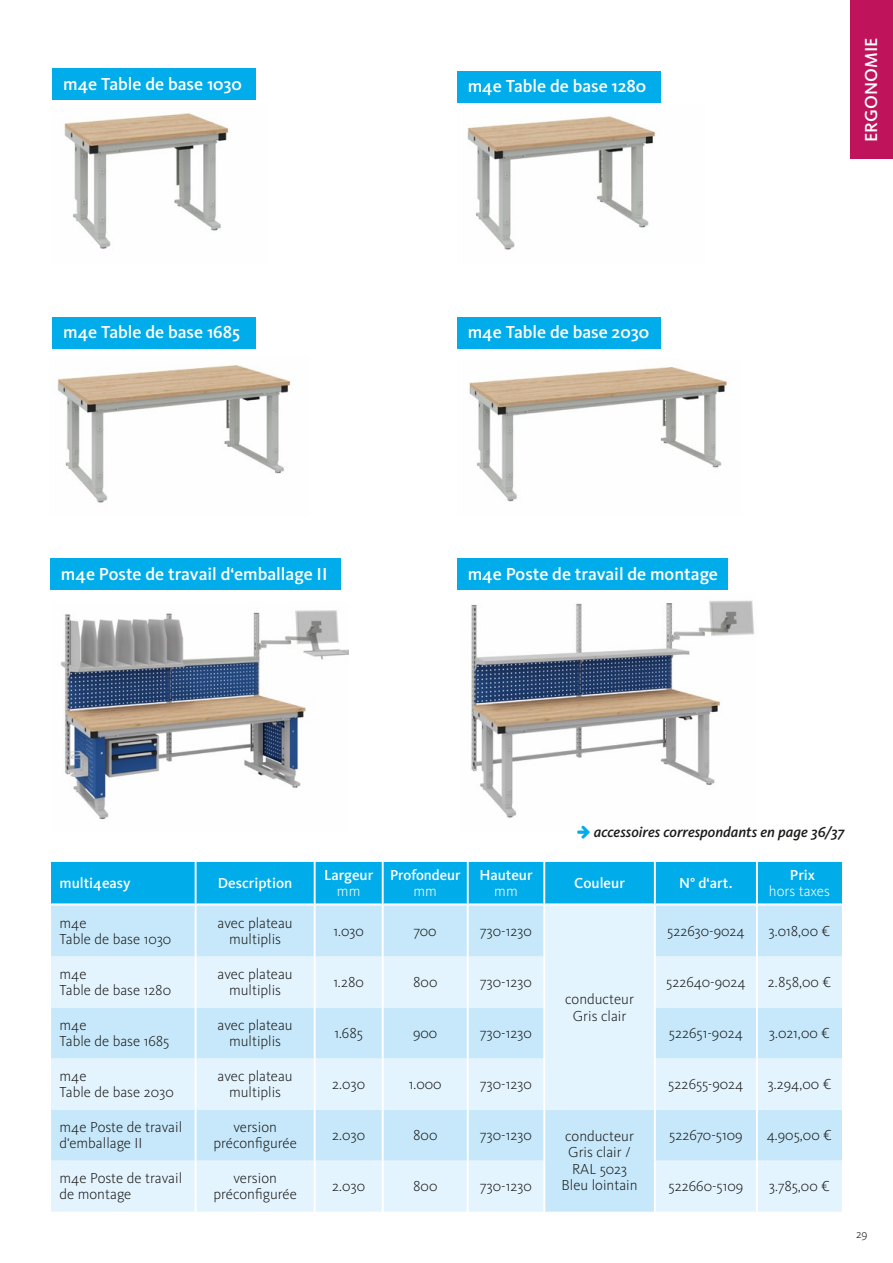
<style>
.page{position:relative;width:893px;height:1263px;background:#fff}
.page>*{position:absolute;margin:0;border:0;box-sizing:border-box;transform-origin:0 0}
.t1{font:500 18px "Kievit OT";color:#fff}
.t2{font:300 15px/16.5px "Kievit OT";color:#1a1a18;text-align:center}
.t3{font:500 15px/16.5px "Kievit OT";color:#fff;text-align:center}
.t4{font:italic 500 15px "Kievit OT";color:#1a1a18}
.t5{font:300 15px/16.5px "Kievit OT";color:#fff;text-align:center}
.t6{font:300 12px "Kievit OT";color:#1a1a18}
.s1{font-weight:300}
.s2{font-weight:500}
</style>
<div class="page">
<div style="left:51px;top:862px;width:791px;height:41px;background:#00ace9"></div>
<svg style="left:51px;top:905px;width:791px;height:307px;background:#d6eefc"></svg>
<hr style="left:195px;top:862px;width:2px;height:42px;background:#fff">
<hr style="left:314px;top:862px;width:2px;height:42px;background:#fff">
<hr style="left:382px;top:862px;width:2px;height:42px;background:#fff">
<hr style="left:467px;top:862px;width:2px;height:42px;background:#fff">
<hr style="left:543px;top:862px;width:2px;height:42px;background:#fff">
<hr style="left:654px;top:862px;width:2px;height:42px;background:#fff">
<hr style="left:756px;top:862px;width:2px;height:42px;background:#fff">
<hr style="left:195px;top:904px;width:2px;height:52px;background:#fff">
<hr style="left:314px;top:904px;width:2px;height:52px;background:#fff">
<hr style="left:382px;top:904px;width:2px;height:52px;background:#fff">
<hr style="left:467px;top:904px;width:2px;height:52px;background:#fff">
<hr style="left:543px;top:904px;width:2px;height:52px;background:#fff">
<hr style="left:654px;top:904px;width:2px;height:52px;background:#fff">
<hr style="left:756px;top:904px;width:2px;height:52px;background:#fff">
<hr style="left:195px;top:956px;width:2px;height:51px;background:#fff">
<hr style="left:314px;top:956px;width:2px;height:51px;background:#fff">
<hr style="left:382px;top:956px;width:2px;height:51px;background:#fff">
<hr style="left:467px;top:956px;width:2px;height:51px;background:#fff">
<hr style="left:543px;top:956px;width:2px;height:51px;background:#fff">
<hr style="left:654px;top:956px;width:2px;height:51px;background:#fff">
<hr style="left:756px;top:956px;width:2px;height:51px;background:#fff">
<hr style="left:195px;top:1007px;width:2px;height:51px;background:#fff">
<hr style="left:314px;top:1007px;width:2px;height:51px;background:#fff">
<hr style="left:382px;top:1007px;width:2px;height:51px;background:#fff">
<hr style="left:467px;top:1007px;width:2px;height:51px;background:#fff">
<hr style="left:543px;top:1007px;width:2px;height:51px;background:#fff">
<hr style="left:654px;top:1007px;width:2px;height:51px;background:#fff">
<hr style="left:756px;top:1007px;width:2px;height:51px;background:#fff">
<hr style="left:195px;top:1058px;width:2px;height:52px;background:#fff">
<hr style="left:314px;top:1058px;width:2px;height:52px;background:#fff">
<hr style="left:382px;top:1058px;width:2px;height:52px;background:#fff">
<hr style="left:467px;top:1058px;width:2px;height:52px;background:#fff">
<hr style="left:543px;top:1058px;width:2px;height:52px;background:#fff">
<hr style="left:654px;top:1058px;width:2px;height:52px;background:#fff">
<hr style="left:756px;top:1058px;width:2px;height:52px;background:#fff">
<hr style="left:195px;top:1110px;width:2px;height:51px;background:#fff">
<hr style="left:314px;top:1110px;width:2px;height:51px;background:#fff">
<hr style="left:382px;top:1110px;width:2px;height:51px;background:#fff">
<hr style="left:467px;top:1110px;width:2px;height:51px;background:#fff">
<hr style="left:543px;top:1110px;width:2px;height:51px;background:#fff">
<hr style="left:654px;top:1110px;width:2px;height:51px;background:#fff">
<hr style="left:756px;top:1110px;width:2px;height:51px;background:#fff">
<hr style="left:195px;top:1161px;width:2px;height:51px;background:#fff">
<hr style="left:314px;top:1161px;width:2px;height:51px;background:#fff">
<hr style="left:382px;top:1161px;width:2px;height:51px;background:#fff">
<hr style="left:467px;top:1161px;width:2px;height:51px;background:#fff">
<hr style="left:543px;top:1161px;width:2px;height:51px;background:#fff">
<hr style="left:654px;top:1161px;width:2px;height:51px;background:#fff">
<hr style="left:756px;top:1161px;width:2px;height:51px;background:#fff">
<img style="left:64px;top:113px;width:165px;height:136px">
<img style="left:57px;top:365px;width:234px;height:138px">
<img style="left:60px;top:610px;width:289px;height:210px">
<img style="left:471px;top:600px;width:283px;height:218px">
<img style="left:467px;top:116px;width:189px;height:134px">
<img style="left:469px;top:367px;width:258px;height:135px">
<div style="left:53px;top:317px;width:203px;height:32px;background:#00ace9"></div>
<div style="left:50px;top:558px;width:291px;height:32px;background:#00ace9"></div>
<div style="left:457px;top:558px;width:271px;height:32px;background:#00ace9"></div>
<div style="left:457px;top:317px;width:204px;height:32px;background:#00ace9"></div>
<div style="left:53px;top:68px;width:203px;height:32px;background:#00ace9"></div>
<div style="left:457px;top:71px;width:204px;height:31px;background:#00ace9"></div>
<div style="left:850px;top:0;width:43px;height:158px;background:#bf145c"></div>
<p class="t1" style="left:63px;top:73px;width:180px">m4e Table de base 1030</p>
<p class="t1" style="left:468px;top:76px;width:180px">m4e Table de base 1280</p>
<p class="t1" style="left:63px;top:322px;width:178px">m4e Table de base 1685</p>
<p class="t1" style="left:468px;top:322px;width:183px">m4e Table de base 2030</p>
<p class="t1" style="left:61px;top:563px;width:268px">m4e Poste de travail d‘emballage II</p>
<p class="t1" style="left:468px;top:563px;width:252px">m4e Poste de travail de montage</p>
<p class="t1" style="left:861px;top:142px;width:107px;rotate:-90deg">ERGONOMIE</p>
<p class="t4" style="left:594px;top:823px;width:252px">accessoires correspondants en page 36/37</p>
<p class="t3" style="left:60px;top:875px;width:72px">multi4easy</p>
<p class="t3" style="left:218px;top:875px;width:76px">Description</p>
<p class="t3" style="left:324px;top:867px;width:51px">Largeur <span class="s1">mm</span></p>
<p class="t3" style="left:390px;top:867px;width:72px">Profondeur <span class="s1">mm</span></p>
<p class="t3" style="left:479px;top:867px;width:55px">Hauteur <span class="s1">mm</span></p>
<p class="t3" style="left:574px;top:875px;width:52px">Couleur</p>
<p class="t3" style="left:679px;top:875px;width:55px">N° d‘art.</p>
<p class="t5" style="left:769px;top:867px;width:63px"><span class="s2">Prix<br></span>hors taxes</p>
<p class="t2" style="left:60px;top:915px;width:113px;text-align:left">m4e<br>Table de base 1030</p>
<p class="t2" style="left:218px;top:915px;width:77px">avec plateau multiplis</p>
<p class="t2" style="left:333px;top:923px;width:32px">1.030</p>
<p class="t2" style="left:414px;top:923px;width:24px">700</p>
<p class="t2" style="left:480px;top:923px;width:53px">730-1230</p>
<p class="t2" style="left:667px;top:923px;width:79px">522630-9024</p>
<p class="t2" style="left:768px;top:923px;width:63px">3.018,00 €</p>
<p class="t2" style="left:60px;top:966px;width:113px;text-align:left">m4e<br>Table de base 1280</p>
<p class="t2" style="left:218px;top:966px;width:77px">avec plateau multiplis</p>
<p class="t2" style="left:333px;top:974px;width:32px">1.280</p>
<p class="t2" style="left:413px;top:974px;width:26px">800</p>
<p class="t2" style="left:480px;top:974px;width:53px">730-1230</p>
<p class="t2" style="left:666px;top:974px;width:81px">522640-9024</p>
<p class="t2" style="left:768px;top:974px;width:65px">2.858,00 €</p>
<p class="t2" style="left:60px;top:1017px;width:111px;text-align:left">m4e<br>Table de base 1685</p>
<p class="t2" style="left:218px;top:1017px;width:77px">avec plateau multiplis</p>
<p class="t2" style="left:334px;top:1025px;width:30px">1.685</p>
<p class="t2" style="left:413px;top:1025px;width:26px">900</p>
<p class="t2" style="left:480px;top:1025px;width:53px">730-1230</p>
<p class="t2" style="left:669px;top:1025px;width:76px">522651-9024</p>
<p class="t2" style="left:769px;top:1025px;width:63px">3.021,00 €</p>
<p class="t2" style="left:60px;top:1068px;width:116px;text-align:left">m4e<br>Table de base 2030</p>
<p class="t2" style="left:218px;top:1068px;width:77px">avec plateau multiplis</p>
<p class="t2" style="left:332px;top:1076px;width:34px">2.030</p>
<p class="t2" style="left:409px;top:1076px;width:34px">1.000</p>
<p class="t2" style="left:480px;top:1076px;width:53px">730-1230</p>
<p class="t2" style="left:668px;top:1076px;width:77px">522655-9024</p>
<p class="t2" style="left:767px;top:1076px;width:66px">3.294,00 €</p>
<p class="t2" style="left:60px;top:1119px;width:124px;text-align:left">m4e Poste de travail d‘emballage II</p>
<p class="t2" style="left:213px;top:1119px;width:85px">version préconfigurée</p>
<p class="t2" style="left:332px;top:1127px;width:34px">2.030</p>
<p class="t2" style="left:413px;top:1127px;width:26px">800</p>
<p class="t2" style="left:480px;top:1127px;width:53px">730-1230</p>
<p class="t2" style="left:562px;top:1128px;width:77px">conducteur<br>Gris clair /<br>RAL 5023<br>Bleu lointain</p>
<p class="t2" style="left:669px;top:1127px;width:75px">522670-5109</p>
<p class="t2" style="left:767px;top:1127px;width:66px">4.905,00 €</p>
<p class="t2" style="left:565px;top:991px;width:70px">conducteur<br>Gris clair</p>
<p class="t2" style="left:60px;top:1170px;width:124px;text-align:left">m4e Poste de travail de montage</p>
<p class="t2" style="left:213px;top:1170px;width:85px">version préconfigurée</p>
<p class="t2" style="left:332px;top:1178px;width:34px">2.030</p>
<p class="t2" style="left:413px;top:1178px;width:26px">800</p>
<p class="t2" style="left:480px;top:1178px;width:53px">730-1230</p>
<p class="t2" style="left:668px;top:1178px;width:76px">522660-5109</p>
<p class="t2" style="left:769px;top:1178px;width:62px">3.785,00 €</p>
<p class="t6" style="left:856px;top:1227px;width:13px">29</p>
</div>
